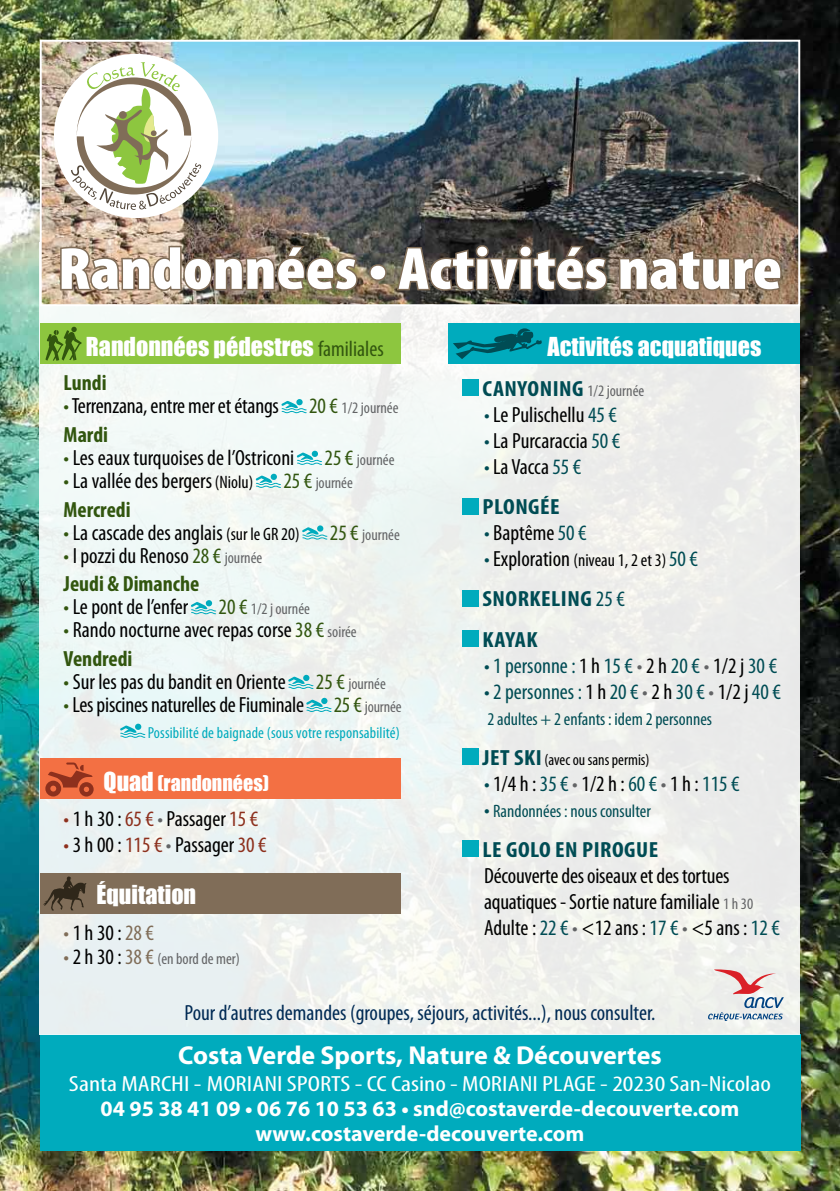
<style>
.page{position:relative;width:840px;height:1191px;background:#fff}
.page>*{position:absolute;margin:0;border:0;box-sizing:border-box;transform-origin:0 0}
.t1{font:900 condensed 60px "Myriad Pro";color:#fff;scale:1.1 1}
.t2{font:700 26px "Myriad Pro";color:#fff}
.t3{font:24px "Impact";color:#fff}
.t4{font:condensed 22px/28.6px "Myriad Pro";color:#000}
.t5{font:700 22px/25px "Myriad Pro";color:#fff;text-align:center}
.t6{font:condensed 22px "Myriad Pro";color:#002a54}
.t7{font:condensed 22px "Myriad Pro";color:#fff;scale:1.25 1}
.t8{font:condensed 22px "Myriad Pro";color:#004c54}
.t9{font:700 condensed 22px/40.2px "Myriad Pro";letter-spacing:.02em;color:#004c54;scale:1.1 1}
.t10{font:700 condensed 22px "Myriad Pro";color:#32560f}
.t11{font:20px "Impact";color:#fff}
.t12{font:condensed 18px "Myriad Pro";color:#004c54}
.t13{font:condensed 18px "Myriad Pro";color:#000}
.t14{font:condensed 16px "Myriad Pro";color:#636466}
.t15{font:condensed 16px/25.8px "Myriad Pro";letter-spacing:.01em;color:#00abbd;text-align:right}
.t16{font:condensed 16px "Myriad Pro";color:#000}
.s1{font-family:"Myriad Pro";font-stretch:condensed;font-size:22px;color:#32560f}
.s2{color:#32560f}
.s3{font-size:22px;color:#32560f}
.s4{font-size:18px}
.s5{font-size:16px;color:#636466}
.s6{font-weight:700;color:#32560f}
.s7{color:#636466}
.s8{font-size:24px}
.s9{color:#8d301d}
.s10{color:#806d58}
.s11{font-size:22px;color:#806d58}
.s12{font-size:22px;color:#000}
.s13{font-weight:700;font-size:22px;color:#004c54}
.s14{color:#004c54}
.s15{font-weight:700;color:#004c54}
.s16{font-size:22px;color:#004c54}
.s17{font-size:22px}
.s18{font-weight:400}
.s19{color:#000}
</style>
<div class="page">
<img style="left:0;top:0;width:839px;height:1191px">
<div style="left:40px;top:1034px;width:759px;height:117px;background:#00abbd"></div>
<div style="left:40px;top:242px;width:759px;height:792px;background:#edf2ef"></div>
<div style="left:40px;top:757px;width:360px;height:41px;background:#f37043"></div>
<div style="left:448px;top:323px;width:351px;height:41px;background:#00abbd"></div>
<div style="left:40px;top:873px;width:360px;height:41px;background:#806d58"></div>
<div style="left:40px;top:323px;width:360px;height:41px;background:#8dc63f"></div>
<svg style="left:281px;top:399px;width:25px;height:14px"></svg>
<svg style="left:297px;top:451px;width:25px;height:14px"></svg>
<svg style="left:256px;top:474px;width:25px;height:14px"></svg>
<svg style="left:302px;top:525px;width:25px;height:14px"></svg>
<svg style="left:191px;top:600px;width:25px;height:14px"></svg>
<svg style="left:288px;top:675px;width:25px;height:14px"></svg>
<svg style="left:306px;top:698px;width:25px;height:14px"></svg>
<svg style="left:120px;top:723px;width:25px;height:15px"></svg>
<div style="left:461px;top:379px;width:17px;height:17px;background:#00abbd"></div>
<div style="left:461px;top:498px;width:17px;height:16px;background:#00abbd"></div>
<div style="left:461px;top:590px;width:17px;height:16px;background:#00abbd"></div>
<div style="left:461px;top:630px;width:17px;height:16px;background:#00abbd"></div>
<div style="left:461px;top:748px;width:17px;height:17px;background:#00abbd"></div>
<div style="left:461px;top:840px;width:17px;height:17px;background:#00abbd"></div>
<svg style="left:45px;top:327px;width:37px;height:34px"></svg>
<svg style="left:45px;top:762px;width:49px;height:34px"></svg>
<svg style="left:43px;top:876px;width:43px;height:34px"></svg>
<svg style="left:453px;top:328px;width:88px;height:31px"></svg>
<svg style="left:708px;top:969px;width:75px;height:51px"></svg>
<img style="left:43px;top:43px;width:753px;height:260px">
<div style="left:40px;top:40px;width:759px;height:266px;border:2px solid #fff"></div>
<img style="left:59px;top:243px;width:300px;height:49px">
<div style="left:369px;top:264px;width:17px;height:17px;border:3px solid #806d58;border-radius:50%"></div>
<svg style="left:394px;top:243px;width:214px;height:50px;background:#514940"></svg>
<svg style="left:616px;top:247px;width:166px;height:46px;background:#88725d"></svg>
<div style="left:54px;top:54px;width:164px;height:164px;background:#fff;border-radius:50%"></div>
<svg style="left:71px;top:62px;width:130px;height:148px"></svg>
<h1 class="t1" style="left:58px;top:235px;width:659px">Randonnées • Activités nature</h1>
<p class="t3" style="left:86px;top:332px;width:299px">Randonnées pédestres <span class="s1">familiales</span></p>
<p class="t10" style="left:63px;top:369px;width:45px">LUNDI</p>
<p class="t4" style="left:63px;top:391px;width:217px"><span class="s2">•</span> Terrenzana, entre mer et étangs</p>
<p class="t14" style="left:309px;top:398px;width:91px"><span class="s3">20 €</span> 1/2 journée</p>
<p class="t10" style="left:63px;top:421px;width:46px">MARDI</p>
<p class="t4" style="left:63px;top:443px;width:232px"><span class="s2">•</span> Les eaux turquoises de l’Ostriconi</p>
<p class="t14" style="left:324px;top:450px;width:71px"><span class="s3">25 €</span> journée</p>
<p class="t4" style="left:63px;top:466px;width:191px"><span class="s2">•</span> La vallée des bergers <span class="s4">(Niolu)</span></p>
<p class="t14" style="left:283px;top:473px;width:71px"><span class="s3">25 €</span> journée</p>
<p class="t10" style="left:63px;top:495px;width:69px">MERCREDI</p>
<p class="t4" style="left:63px;top:518px;width:237px"><span class="s2">•</span> La cascade des anglais <span class="s4">(sur le GR 20)</span></p>
<p class="t14" style="left:330px;top:524px;width:71px"><span class="s3">25 €</span> journée</p>
<p class="t4" style="left:63px;top:541px;width:200px"><span class="s2">•</span> I pozzi du Renoso <span class="s2">28 €</span> <span class="s5">journée<br></span><span class="s6">JEUDI &amp; DIMANCHE</span></p>
<p class="t4" style="left:63px;top:592px;width:126px"><span class="s2">•</span> Le pont de l’enfer</p>
<p class="t14" style="left:218px;top:599px;width:93px"><span class="s3">20 €</span> 1/2 j ournée</p>
<p class="t4" style="left:63px;top:615px;width:294px"><span class="s2">•</span> Rando nocturne avec repas corse <span class="s2">38 €</span> <span class="s5">soirée<br></span><span class="s6">VENDREDI</span></p>
<p class="t4" style="left:63px;top:667px;width:223px"><span class="s2">•</span> Sur les pas du bandit en Oriente</p>
<p class="t14" style="left:316px;top:674px;width:71px"><span class="s3">25 €</span> journée</p>
<p class="t4" style="left:63px;top:690px;width:242px"><span class="s2">•</span> Les piscines naturelles de Fiuminale</p>
<p class="t15" style="left:148px;top:693px;width:255px"><span class="s3">25 €</span> <span class="s7">journée<br></span>Possibilité de baignade (sous votre responsabilité)</p>
<p class="t11" style="left:103px;top:770px;width:167px"><span class="s8">Quad</span> (randonnées)</p>
<p class="t4" style="left:63px;top:804px;width:196px"><span class="s9">•</span> 1 h 30 : <span class="s9">65 €</span> <span class="s7">•</span> Passager <span class="s9">15 €</span></p>
<p class="t4" style="left:63px;top:830px;width:204px"><span class="s9">•</span> 3 h 00 : <span class="s9">115 €</span> <span class="s7">•</span> Passager <span class="s9">30 €</span></p>
<p class="t3" style="left:96px;top:880px;width:101px">Équitation</p>
<p class="t4" style="left:63px;top:918px;width:92px"><span class="s10">•</span> 1 h 30 : <span class="s10">28 €</span></p>
<p class="t14" style="left:63px;top:948px;width:178px"><span class="s11">•</span> <span class="s12">2 h 30 :</span> <span class="s11">38 €</span> (en bord de mer)</p>
<p class="t3" style="left:547px;top:332px;width:215px">Activités acquatiques</p>
<p class="t14" style="left:482px;top:381px;width:163px"><span class="s13">CANYONING</span> 1/2 journée</p>
<p class="t4" style="left:483px;top:400px;width:134px"><span class="s14">•</span> Le Pulischellu <span class="s14">45 €</span></p>
<p class="t4" style="left:483px;top:426px;width:138px"><span class="s14">•</span> La Purcaraccia <span class="s14">50 €</span></p>
<p class="t4" style="left:482px;top:446px;width:100px;line-height:40.2px"><span class="s14">•</span> La Vacca <span class="s14">55 €<br></span><span class="s15">PLONGÉE</span></p>
<p class="t4" style="left:483px;top:518px;width:104px"><span class="s14">•</span> Baptême <span class="s14">50 €</span></p>
<p class="t13" style="left:483px;top:549px;width:215px"><span class="s16">•</span> <span class="s17">Exploration</span> (niveau 1, 2 et 3) <span class="s16">50 €</span></p>
<p class="t9" style="left:482px;top:578px;width:131px">SNORKELING <span class="s18">25 €<br></span>KAYAK</p>
<p class="t8" style="left:483px;top:652px;width:294px">• 1 personne : <span class="s19">1 h</span> 15 € <span class="s7">•</span> <span class="s19">2 h</span> 20 € <span class="s7">•</span> <span class="s19">1/2 j</span> 30 €</p>
<p class="t8" style="left:483px;top:678px;width:298px">• 2 personnes : <span class="s19">1 h</span> 20 € <span class="s7">•</span> <span class="s19">2 h</span> 30 € <span class="s7">•</span> <span class="s19">1/2 j</span> 40 €</p>
<p class="t12" style="left:487px;top:708px;width:226px">2 adultes + 2 enfants : idem 2 personnes</p>
<p class="t16" style="left:482px;top:750px;width:168px"><span class="s13">JET SKI</span> (avec ou sans permis)</p>
<p class="t4" style="left:483px;top:769px;width:257px"><span class="s14">•</span> 1/4 h : <span class="s14">35 €</span> <span class="s7">•</span> 1/2 h : <span class="s14">60 €</span> <span class="s7">•</span> 1 h : <span class="s14">115 €</span></p>
<p class="t12" style="left:483px;top:800px;width:168px"><span class="s17">•</span> Randonnées : nous consulter</p>
<p class="t9" style="left:482px;top:829px;width:161px">LE GOLO EN PIROGUE</p>
<p class="t4" style="left:483px;top:862px;width:297px;line-height:26px">Découverte des oiseaux et des tortues aquatiques - Sortie nature familiale <span class="s5">1 h 30<br></span>Adulte : <span class="s14">22 €</span> <span class="s7">•</span> &lt;12 ans : <span class="s14">17 €</span> <span class="s7">•</span> &lt;5 ans : <span class="s14">12 €</span></p>
<p class="t6" style="left:184px;top:999px;width:472px">Pour d’autres demandes (groupes, séjours, activités...), nous consulter.</p>
<p class="t2" style="left:178px;top:1038px;width:484px">Costa Verde Sports, Nature &amp; Découvertes</p>
<p class="t7" style="left:69px;top:1070px;width:563px">Santa MARCHI - MORIANI SPORTS - CC Casino - MORIANI PLAGE - 20230 San-Nicolao</p>
<p class="t5" style="left:100px;top:1095px;width:640px">04 95 38 41 09 • 06 76 10 53 63 • snd@costaverde-decouverte.com www.costaverde-decouverte.com</p>
</div>
